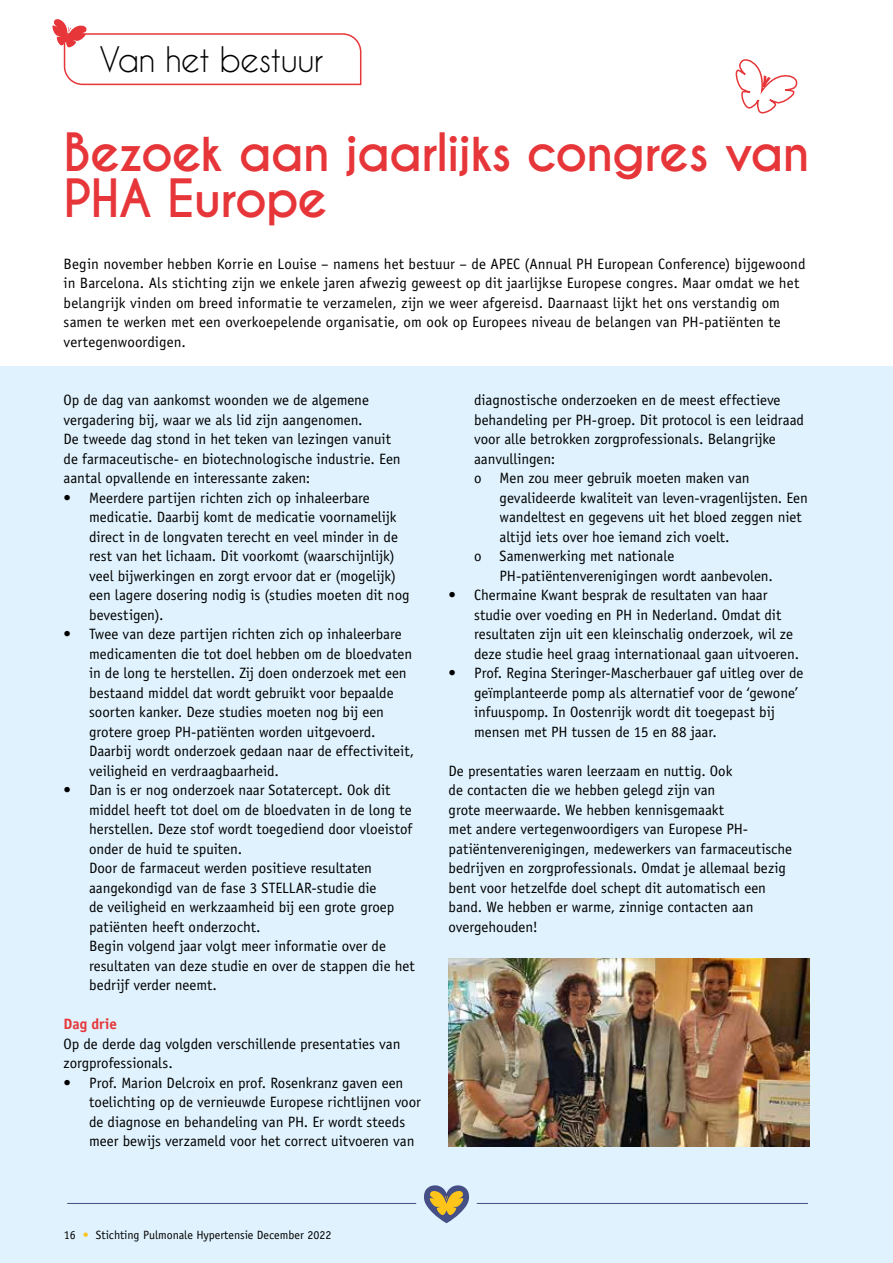
<style>
.page{position:relative;width:893px;height:1263px;background:#fff}
.page>*{position:absolute;margin:0;border:0;box-sizing:border-box;transform-origin:0 0}
.t1{font:700 49.5px/46.5px "Caviar Dreams";letter-spacing:-.035em;color:#e73639}
.t2{font:33px "Caviar Dreams";letter-spacing:-.03em;color:#000}
.t3{font:15px/19.5px "Officina Sans Std";letter-spacing:-.005em;color:#000}
.t4{font:700 15px "Officina Sans Std";color:#e73639}
.t5{font:12px "Officina Sans Std";color:#000}
.s1{color:#fdc419}
</style>
<div class="page">
<div style="left:0;top:366px;width:893px;height:897px;background:#dff2fd"></div>
<img style="left:449px;top:959px;width:360px;height:187px">
<svg style="left:424px;top:1185px;width:45px;height:38px"></svg>
<hr style="left:477px;top:1203px;width:331px;height:1px;background:#464f85">
<hr style="left:67px;top:1203px;width:349px;height:1px;background:#464f85">
<svg style="left:52px;top:19px;width:310px;height:67px"></svg>
<svg style="left:736px;top:59px;width:62px;height:55px"></svg>
<h2 class="t2" style="left:100px;top:40px;width:225px">Van het bestuur</h2>
<h1 class="t1" style="left:64px;top:130px;width:748px">Bezoek aan jaarlijks congres van<br>PHA Europe</h1>
<p class="t3" style="left:64px;top:254px;width:743px">Begin november hebben Korrie en Louise – namens het bestuur – de APEC (Annual PH European Conference) bijgewoond in Barcelona. Als stichting zijn we enkele jaren afwezig geweest op dit jaarlijkse Europese congres. Maar omdat we het belangrijk vinden om breed informatie te verzamelen, zijn we weer afgereisd. Daarnaast lijkt het ons verstandig om samen te werken met een overkoepelende organisatie, om ook op Europees niveau de belangen van PH-patiënten te vertegenwoordigen.</p>
<p class="t3" style="left:64px;top:390px;width:339px">Op de dag van aankomst woonden we de algemene vergadering bij, waar we als lid zijn aangenomen.<br>De tweede dag stond in het teken van lezingen vanuit de farmaceutische- en biotechnologische industrie. Een aantal opvallende en interessante zaken:</p>
<p class="t3" style="left:89px;top:488px;width:322px;text-indent:-26px">• Meerdere partijen richten zich op inhaleerbare medicatie. Daarbij komt de medicatie voornamelijk direct in de longvaten terecht en veel minder in de rest van het lichaam. Dit voorkomt (waarschijnlijk) veel bijwerkingen en zorgt ervoor dat er (mogelijk) een lagere dosering nodig is (studies moeten dit nog bevestigen).</p>
<p class="t3" style="left:89px;top:624px;width:326px;text-indent:-26px">• Twee van deze partijen richten zich op inhaleerbare medicamenten die tot doel hebben om de bloedvaten in de long te herstellen. Zij doen onderzoek met een bestaand middel dat wordt gebruikt voor bepaalde soorten kanker. Deze studies moeten nog bij een grotere groep PH-patiënten worden uitgevoerd.<br>Daarbij wordt onderzoek gedaan naar de effectiviteit, veiligheid en verdraagbaarheid.</p>
<p class="t3" style="left:89px;top:780px;width:327px;text-indent:-26px">• Dan is er nog onderzoek naar Sotatercept. Ook dit middel heeft tot doel om de bloedvaten in de long te herstellen. Deze stof wordt toegediend door vloeistof onder de huid te spuiten.<br>Door de farmaceut werden positieve resultaten aangekondigd van de fase 3 STELLAR-studie die<br>de veiligheid en werkzaamheid bij een grote groep patiënten heeft onderzocht.<br>Begin volgend jaar volgt meer informatie over de resultaten van deze studie en over de stappen die het bedrijf verder neemt.</p>
<p class="t4" style="left:64px;top:1015px;width:55px">Dag drie</p>
<p class="t3" style="left:64px;top:1034px;width:338px">Op de derde dag volgden verschillende presentaties van zorgprofessionals.</p>
<p class="t3" style="left:89px;top:1073px;width:333px;text-indent:-26px">• Prof. Marion Delcroix en prof. Rosenkranz gaven een toelichting op de vernieuwde Europese richtlijnen voor de diagnose en behandeling van PH. Er wordt steeds meer bewijs verzameld voor het correct uitvoeren van</p>
<p class="t3" style="left:474px;top:390px;width:331px">diagnostische onderzoeken en de meest effectieve behandeling per PH-groep. Dit protocol is een leidraad voor alle betrokken zorgprofessionals. Belangrijke aanvullingen:<br>o Men zou meer gebruik moeten maken van</p>
<p class="t3" style="left:500px;top:488px;width:310px">gevalideerde kwaliteit van leven-vragenlijsten. Een</p>
<p class="t3" style="left:500px;top:507px;width:304px">wandeltest en gegevens uit het bloed zeggen niet</p>
<p class="t3" style="left:500px;top:527px;width:232px">altijd iets over hoe iemand zich voelt.</p>
<p class="t3" style="left:474px;top:546px;width:202px">o Samenwerking met nationale</p>
<p class="t3" style="left:500px;top:566px;width:275px">PH-patiëntenverenigingen wordt aanbevolen.</p>
<p class="t3" style="left:474px;top:585px;width:326px;text-indent:-26px">• Chermaine Kwant besprak de resultaten van haar studie over voeding en PH in Nederland. Omdat dit resultaten zijn uit een kleinschalig onderzoek, wil ze deze studie heel graag internationaal gaan uitvoeren.</p>
<p class="t3" style="left:474px;top:663px;width:331px;text-indent:-26px">• Prof. Regina Steringer-Mascherbauer gaf uitleg over de geïmplanteerde pomp als alternatief voor de ‘gewone’ infuuspomp. In Oostenrijk wordt dit toegepast bij mensen met PH tussen de 15 en 88 jaar.</p>
<p class="t3" style="left:449px;top:761px;width:345px">De presentaties waren leerzaam en nuttig. Ook<br>de contacten die we hebben gelegd zijn van<br>grote meerwaarde. We hebben kennisgemaakt<br>met andere vertegenwoordigers van Europese PH&shy;patiëntenverenigingen, medewerkers van farmaceutische bedrijven en zorgprofessionals. Omdat je allemaal bezig bent voor hetzelfde doel schept dit automatisch een band. We hebben er warme, zinnige contacten aan overgehouden!</p>
<p class="t5" style="left:64px;top:1228px;width:269px">16 <span class="s1">•</span> Stichting Pulmonale Hypertensie December 2022</p>
</div>
